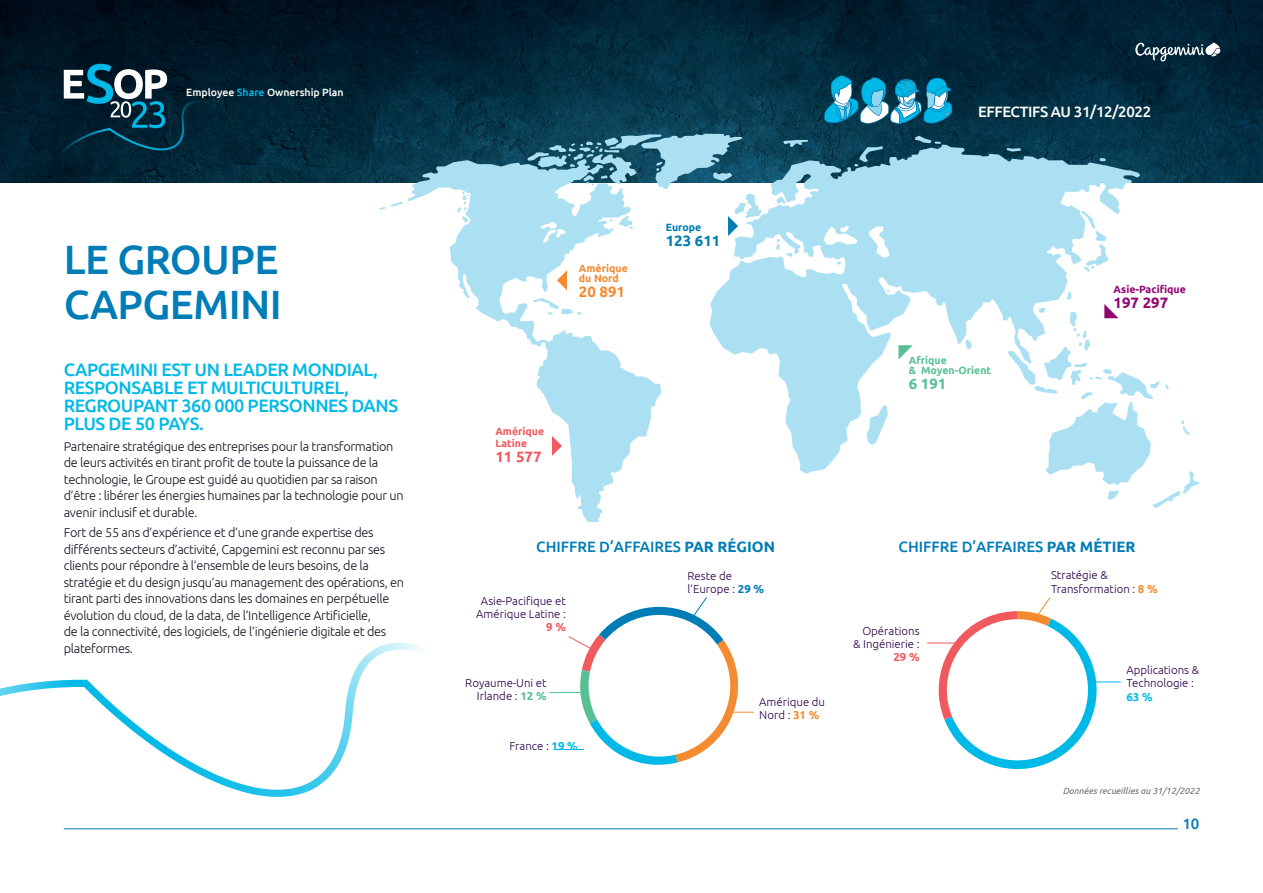
<style>
.page{position:relative;width:1263px;height:893px;background:#fff}
.page>*{position:absolute;margin:0;border:0;box-sizing:border-box;transform-origin:0 0}
.t1{font:500 40.95px "Ubuntu";letter-spacing:-.015em;color:#007cb6}
.t2{font:500 18px/18px "Ubuntu";letter-spacing:-.025em;color:#00b9e7}
.t3{font:500 15px "Ubuntu";color:#007cb6}
.t4{font:500 15px "Ubuntu";letter-spacing:-.025em;color:#fff}
.t5{font:700 15px "Ubuntu";color:#007cb6}
.t6{font:700 15px "Ubuntu";color:#930470}
.t7{font:700 15px "Ubuntu";color:#f58b30}
.t8{font:700 15px "Ubuntu";color:#f05a5e}
.t9{font:700 15px "Ubuntu";color:#58bf94}
.t10{font:300 12.75px/16.5px "Ubuntu";letter-spacing:-.025em;color:#121423}
.t11{font:300 11.4px/13px "Ubuntu";color:#2a004a}
.t12{font:500 10.5px "Ubuntu";color:#fff}
.t13{font:700 10.5px/10.5px "Ubuntu";color:#58bf94}
.t14{font:700 10.5px/10.5px "Ubuntu";color:#f58b30}
.t15{font:700 10.5px "Ubuntu";color:#f05a5e}
.t16{font:700 10.5px "Ubuntu";color:#930470}
.t17{font:700 10.5px "Ubuntu";color:#007cb6}
.t18{font:italic 9px "Ubuntu";color:#6c6d70}
.s1{color:#00b9e7}
.s2{font-weight:700}
.s3{font-weight:700;color:#f05a5e}
.s4{font-weight:700;color:#58bf94}
.s5{font-weight:700;color:#00b9e7}
.s6{font-weight:700;color:#007cb6}
.s7{font-weight:700;color:#f58b30}
</style>
<div class="page">
<img style="left:0;top:0;width:1263px;height:182px">
<svg style="left:408px;top:159px;width:253px;height:362px"></svg>
<svg style="left:391px;top:202px;width:12px;height:5px"></svg>
<svg style="left:783px;top:140px;width:25px;height:5px"></svg>
<svg style="left:533px;top:298px;width:48px;height:17px"></svg>
<svg style="left:709px;top:145px;width:431px;height:329px;fill:#abe0f2"></svg>
<svg style="left:1099px;top:158px;width:7px;height:3px"></svg>
<svg style="left:1081px;top:211px;width:27px;height:61px"></svg>
<svg style="left:965px;top:340px;width:6px;height:9px"></svg>
<svg style="left:866px;top:405px;width:22px;height:40px"></svg>
<svg style="left:776px;top:239px;width:4px;height:11px"></svg>
<svg style="left:786px;top:253px;width:6px;height:4px"></svg>
<svg style="left:1007px;top:148px;width:14px;height:4px"></svg>
<svg style="left:915px;top:136px;width:26px;height:8px"></svg>
<svg style="left:854px;top:146px;width:29px;height:21px"></svg>
<svg style="left:457px;top:192px;width:12px;height:31px"></svg>
<svg style="left:379px;top:207px;width:6px;height:3px"></svg>
<svg style="left:776px;top:197px;width:10px;height:7px"></svg>
<svg style="left:836px;top:261px;width:5px;height:4px"></svg>
<svg style="left:48px;top:64px;width:147px;height:103px;background:#173d4d"></svg>
<svg style="left:568px;top:597px;width:186px;height:168px"></svg>
<hr style="left:549px;top:692px;width:32px;height:1px;background:#58bf94">
<hr style="left:554px;top:749px;width:30px;height:1px;background:#00b9e7">
<svg style="left:927px;top:597px;width:194px;height:173px"></svg>
<svg style="left:527px;top:134px;width:234px;height:102px"></svg>
<svg style="left:557px;top:270px;width:10px;height:20px"></svg>
<svg style="left:898px;top:345px;width:15px;height:14px"></svg>
<svg style="left:1008px;top:292px;width:191px;height:216px"></svg>
<svg style="left:552px;top:436px;width:10px;height:20px"></svg>
<svg style="left:824px;top:75px;width:128px;height:53px;background:#2e83a0"></svg>
<svg style="left:1135px;top:43px;width:85px;height:18px"></svg>
<hr style="left:64px;top:828px;width:1114px;height:1px;background:#007cb6">
<svg style="left:0;top:643px;width:396px;height:147px"></svg>
<p class="t12" style="left:186px;top:86px;width:159px">Employee <span class="s1">Share</span> Ownership Plan</p>
<p class="t1" style="left:64px;top:234px;width:216px">LE GROUPE</p>
<p class="t1" style="left:64px;top:279px;width:219px">CAPGEMINI</p>
<p class="t2" style="left:64px;top:360px;width:336px">CAPGEMINI EST UN LEADER MONDIAL,<br>RESPONSABLE ET MULTICULTUREL,<br>REGROUPANT 360 000 PERSONNES DANS<br>PLUS DE 50 PAYS.</p>
<p class="t10" style="left:64px;top:438px;width:341px">Partenaire stratégique des entreprises pour la transformation de leurs activités en tirant profit de toute la puissance de la technologie, le Groupe est guidé au quotidien par sa raison d’être : libérer les énergies humaines par la technologie pour un avenir inclusif et durable.</p>
<p class="t10" style="left:64px;top:524px;width:342px">Fort de 55 ans d’expérience et d’une grande expertise des différents secteurs d’activité, Capgemini est reconnu par ses clients pour répondre à l’ensemble de leurs besoins, de la stratégie et du design jusqu’au management des opérations, en tirant parti des innovations dans les domaines en perpétuelle évolution du cloud, de la data, de l’Intelligence Artificielle,<br>de la connectivité, des logiciels, de l’ingénierie digitale et des plateformes.</p>
<p class="t14" style="left:579px;top:262px;width:50px">Amérique du Nord</p>
<p class="t7" style="left:579px;top:283px;width:48px">20 891</p>
<p class="t17" style="left:666px;top:221px;width:37px">Europe</p>
<p class="t5" style="left:666px;top:232px;width:56px">123 611</p>
<p class="t15" style="left:495px;top:425px;width:50px">Amérique</p>
<p class="t15" style="left:495px;top:437px;width:33px">Latine</p>
<p class="t8" style="left:495px;top:448px;width:48px">11 577</p>
<p class="t4" style="left:978px;top:102px;width:175px">EFFECTIFS AU 31/12/2022</p>
<p class="t13" style="left:909px;top:354px;width:84px">Afrique<br>&amp; Moyen-Orient</p>
<p class="t9" style="left:909px;top:375px;width:39px">6 191</p>
<p class="t16" style="left:1113px;top:283px;width:74px">Asie-Pacifique</p>
<p class="t6" style="left:1113px;top:294px;width:56px">197 297</p>
<p class="t3" style="left:536px;top:538px;width:240px">CHIFFRE D’AFFAIRES <span class="s2">PAR RÉGION</span></p>
<p class="t3" style="left:898px;top:538px;width:238px">CHIFFRE D’AFFAIRES <span class="s2">PAR MÉTIER</span></p>
<p class="t11" style="left:476px;top:594px;width:91px;text-align:right">Asie-Pacifique et<br>Amérique Latine :<br><span class="s3">9 %</span></p>
<p class="t11" style="left:465px;top:676px;width:83px;text-align:right">Royaume-Uni et<br>Irlande : <span class="s4">12 %</span></p>
<p class="t11" style="left:509px;top:739px;width:70px">France : <span class="s5">19 %</span></p>
<p class="t11" style="left:687px;top:569px;width:46px">Reste de</p>
<p class="t11" style="left:687px;top:582px;width:78px">l’Europe : <span class="s6">29 %</span></p>
<p class="t11" style="left:759px;top:695px;width:67px">Amérique du<br>Nord : <span class="s7">31 %</span></p>
<p class="t11" style="left:853px;top:624px;width:68px;text-align:right">Opérations &amp; Ingénierie :<br><span class="s3">29 %</span></p>
<p class="t11" style="left:1051px;top:569px;width:108px">Stratégie &amp;<br>Transformation : <span class="s7">8 %</span></p>
<p class="t11" style="left:1126px;top:663px;width:74px">Applications &amp;<br>Technologie :<br><span class="s5">63 %</span></p>
<p class="t18" style="left:1063px;top:785px;width:139px">Données recueillies au 31/12/2022</p>
<p class="t3" style="left:1182px;top:814px;width:18px">10</p>
</div>
